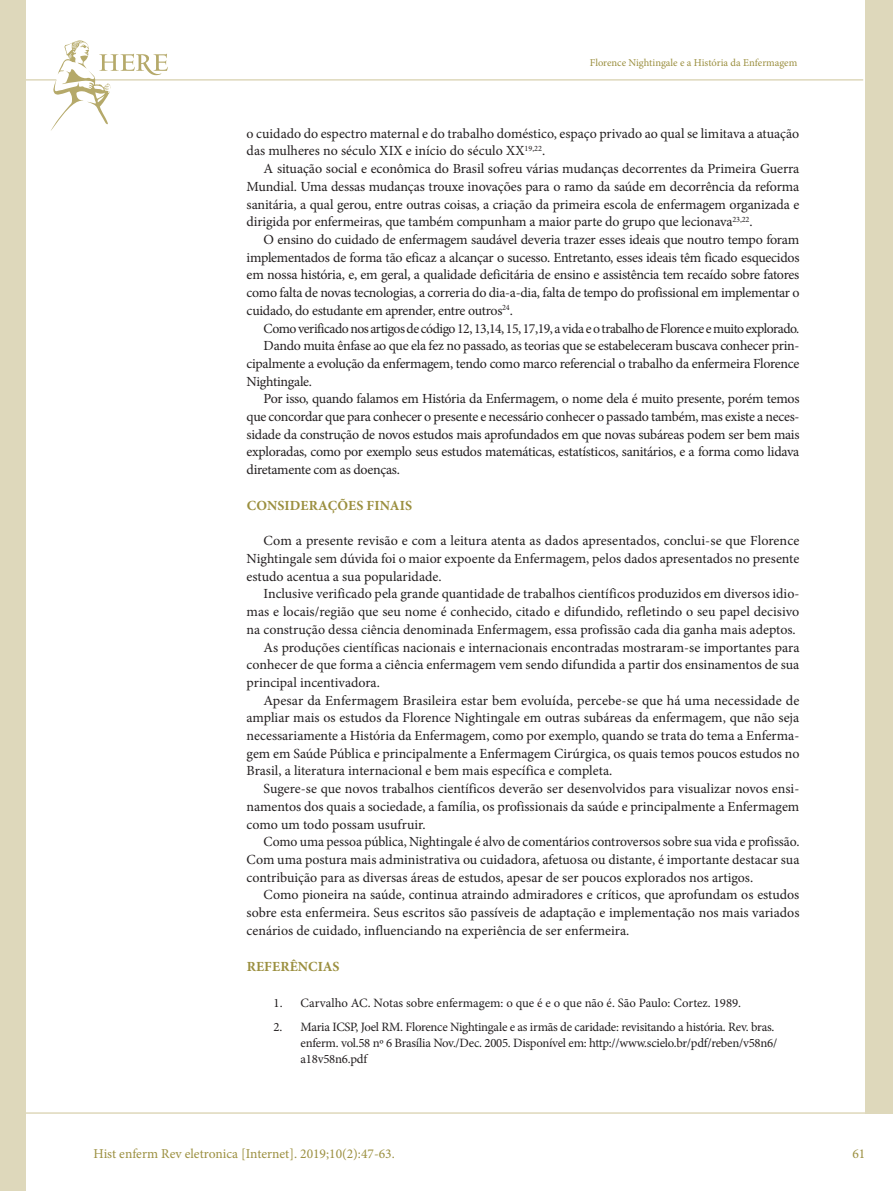
<style>
.page{position:relative;width:893px;height:1191px;background:#fff}
.page>*{position:absolute;margin:0;border:0;box-sizing:border-box;transform-origin:0 0}
.t1{font:13.95px/17.7px "Minion Pro";letter-spacing:-.005em;color:#231f20;text-align:justify}
.t2{font:13.95px "Minion Pro";letter-spacing:-.035em;color:#231f20}
.t3{font:13.95px "Minion Pro";letter-spacing:-.025em;color:#231f20}
.t4{font:700 13.95px "Minion Pro";letter-spacing:.01em;color:#9b8f3f}
.t5{font:13.5px "Minion Pro";color:#9b8f3f}
.t6{font:12.75px/16.2px "Minion Pro";letter-spacing:-.02em;color:#231f20}
.t7{font:12.75px "Minion Pro";color:#231f20}
.t8{font:10.5px "Minion Pro";color:#9b8f3f}
</style>
<div class="page">
<hr style="left:0;top:1112px;width:893px;height:1px;background:#ded8bb">
<hr style="left:0;top:79px;width:863px;height:2px;background:#ded8bb">
<div style="left:865px;top:0;width:28px;height:1113px;background:#ded8bb"></div>
<div style="left:0;top:0;width:26px;height:1191px;background:#ded8bb"></div>
<svg style="left:50px;top:40px;width:118px;height:91px"></svg>
<p class="t8" style="left:590px;top:56px;width:209px">Florence Nightingale e a História da Enfermagem</p>
<p class="t1" style="left:247px;top:124px;width:554px">o cuidado do espectro maternal e do trabalho doméstico, espaço privado ao qual se limitava a atuação das mulheres no século XIX e início do século XX<sup>19,22</sup>.</p>
<p class="t1" style="left:247px;top:160px;width:554px;text-indent:17px">A situação social e econômica do Brasil sofreu várias mudanças decorrentes da Primeira Guerra Mundial. Uma dessas mudanças trouxe inovações para o ramo da saúde em decorrência da reforma sanitária, a qual gerou, entre outras coisas, a criação da primeira escola de enfermagem organizada e dirigida por enfermeiras, que também compunham a maior parte do grupo que lecionava<sup>23,22</sup>.</p>
<p class="t1" style="left:247px;top:231px;width:554px;text-indent:17px">O ensino do cuidado de enfermagem saudável deveria trazer esses ideais que noutro tempo foram implementados de forma tão eficaz a alcançar o sucesso. Entretanto, esses ideais têm ficado esquecidos em nossa história, e, em geral, a qualidade deficitária de ensino e assistência tem recaído sobre fatores como falta de novas tecnologias, a correria do dia-a-dia, falta de tempo do profissional em implementar o cuidado, do estudante em aprender, entre outros<sup>24</sup>.</p>
<p class="t2" style="left:264px;top:319px;width:537px">Como verificado nos artigos de código 12, 13,14, 15, 17,19, a vida e o trabalho de Florence e muito explorado.</p>
<p class="t1" style="left:264px;top:337px;width:537px">Dando muita ênfase ao que ela fez no passado, as teorias que se estabeleceram buscava conhecer prin-</p>
<p class="t1" style="left:247px;top:355px;width:554px">cipalmente a evolução da enfermagem, tendo como marco referencial o trabalho da enfermeira Florence</p>
<p class="t1" style="left:247px;top:372px;width:67px">Nightingale.</p>
<p class="t3" style="left:264px;top:389px;width:537px">Por isso, quando falamos em História da Enfermagem, o nome dela é muito presente, porém temos</p>
<p class="t1" style="left:247px;top:408px;width:554px">que concordar que para conhecer o presente e necessário conhecer o passado também, mas existe a neces-</p>
<p class="t1" style="left:247px;top:425px;width:554px">sidade da construção de novos estudos mais aprofundados em que novas subáreas podem ser bem mais</p>
<p class="t1" style="left:247px;top:443px;width:554px">exploradas, como por exemplo seus estudos matemáticas, estatísticos, sanitários, e a forma como lidava</p>
<p class="t1" style="left:247px;top:461px;width:155px">diretamente com as doenças.</p>
<p class="t4" style="left:247px;top:495px;width:167px">CONSIDERAÇÕES FINAIS</p>
<p class="t1" style="left:247px;top:532px;width:554px;text-indent:17px">Com a presente revisão e com a leitura atenta as dados apresentados, conclui-se que Florence Nightingale sem dúvida foi o maior expoente da Enfermagem, pelos dados apresentados no presente estudo acentua a sua popularidade.</p>
<p class="t1" style="left:264px;top:585px;width:537px">Inclusive verificado pela grande quantidade de trabalhos científicos produzidos em diversos idio-</p>
<p class="t1" style="left:247px;top:603px;width:554px">mas e locais/região que seu nome é conhecido, citado e difundido, refletindo o seu papel decisivo</p>
<p class="t1" style="left:247px;top:620px;width:551px">na construção dessa ciência denominada Enfermagem, essa profissão cada dia ganha mais adeptos.</p>
<p class="t1" style="left:264px;top:638px;width:537px">As produções científicas nacionais e internacionais encontradas mostraram-se importantes para</p>
<p class="t1" style="left:247px;top:656px;width:554px">conhecer de que forma a ciência enfermagem vem sendo difundida a partir dos ensinamentos de sua</p>
<p class="t1" style="left:247px;top:673px;width:135px">principal incentivadora.</p>
<p class="t1" style="left:264px;top:691px;width:537px">Apesar da Enfermagem Brasileira estar bem evoluída, percebe-se que há uma necessidade de</p>
<p class="t1" style="left:247px;top:709px;width:554px">ampliar mais os estudos da Florence Nightingale em outras subáreas da enfermagem, que não seja</p>
<p class="t1" style="left:247px;top:727px;width:554px">necessariamente a História da Enfermagem, como por exemplo, quando se trata do tema a Enferma-</p>
<p class="t1" style="left:247px;top:744px;width:554px">gem em Saúde Pública e principalmente a Enfermagem Cirúrgica, os quais temos poucos estudos no</p>
<p class="t1" style="left:247px;top:762px;width:367px">Brasil, a literatura internacional e bem mais específica e completa.</p>
<p class="t1" style="left:264px;top:780px;width:537px">Sugere-se que novos trabalhos científicos deverão ser desenvolvidos para visualizar novos ensi-</p>
<p class="t1" style="left:247px;top:797px;width:554px">namentos dos quais a sociedade, a família, os profissionais da saúde e principalmente a Enfermagem</p>
<p class="t1" style="left:247px;top:815px;width:180px">como um todo possam usufruir.</p>
<p class="t1" style="left:264px;top:833px;width:537px">Como uma pessoa pública, Nightingale é alvo de comentários controversos sobre sua vida e profissão.</p>
<p class="t1" style="left:247px;top:850px;width:554px">Com uma postura mais administrativa ou cuidadora, afetuosa ou distante, é importante destacar sua</p>
<p class="t1" style="left:247px;top:868px;width:508px">contribuição para as diversas áreas de estudos, apesar de ser poucos explorados nos artigos.</p>
<p class="t1" style="left:264px;top:886px;width:537px">Como pioneira na saúde, continua atraindo admiradores e críticos, que aprofundam os estudos</p>
<p class="t1" style="left:247px;top:904px;width:554px">sobre esta enfermeira. Seus escritos são passíveis de adaptação e implementação nos mais variados</p>
<p class="t1" style="left:247px;top:921px;width:384px">cenários de cuidado, influenciando na experiência de ser enfermeira.</p>
<p class="t4" style="left:247px;top:956px;width:94px">REFERÊNCIAS</p>
<p class="t7" style="left:274px;top:994px;width:469px">1. Carvalho AC. Notas sobre enfermagem: o que é e o que não é. São Paulo: Cortez. 1989.</p>
<p class="t6" style="left:301px;top:1018px;width:478px;text-indent:-27px">2. Maria ICSP, Joel RM. Florence Nightingale e as irmãs de caridade: revisitando a história. Rev. bras. enferm. vol.58 nº 6 Brasília Nov./Dec. 2005. Disponível em: http://www.scielo.br/pdf/reben/v58n6/ a18v58n6.pdf</p>
<p class="t5" style="left:94px;top:1144px;width:303px">Hist enferm Rev eletronica [Internet]. 2019;10(2):47-63.</p>
<p class="t5" style="left:852px;top:1144px;width:14px">61</p>
</div>
